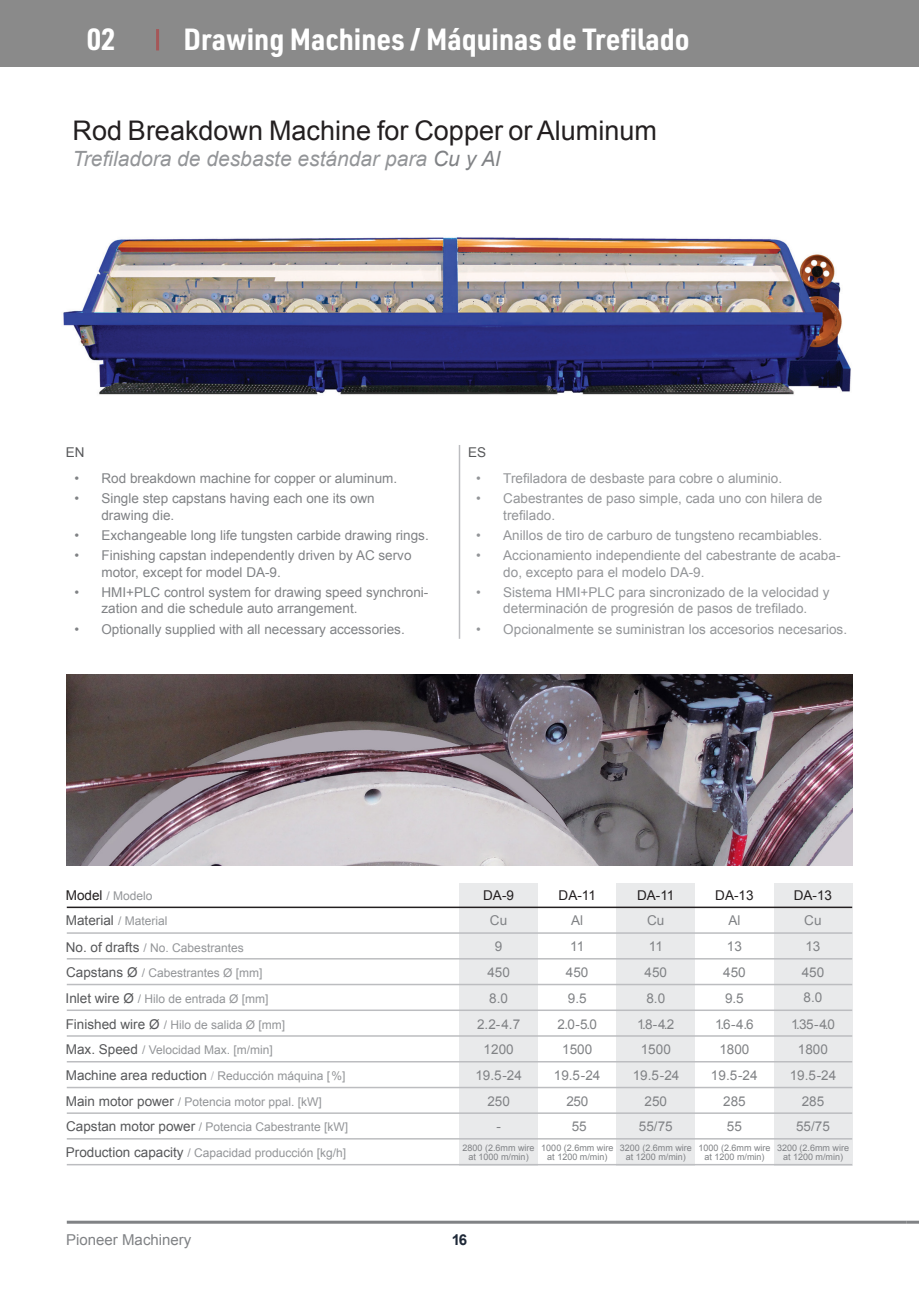
<style>
.page{position:relative;width:919px;height:1289px;background:#fff}
.page>*{position:absolute;margin:0;border:0;box-sizing:border-box;transform-origin:0 0}
.t1{font:700 30px "URWDIN Semi Cond";color:#fff}
.t2{font:27px "Arial";color:#231f20}
.t3{font:italic 21px "Arial";color:#939598}
.t4{font:15px "Arial";color:#808285}
.t5{font:700 15px "Arial";color:#1f2938}
.t6{font:13.5px/16.2px "Arial";color:#808285}
.t7{font:13.5px/16.2px "Arial";color:#939598}
.t8{font:13.5px "Arial";color:#57585a}
.t9{font:13.5px "Arial";color:#231f20}
.t10{font:12px "Arial";color:#939598}
.t11{font:9px/9px "Arial";color:#808285;text-align:center}
.s1{color:#808285}
.s2{font-size:13.5px;color:#231f20}
.s3{font-size:13.5px;color:#57585a}
.s4{font-size:12px;color:#bcbdc0}
.s5{font-size:12px;color:#939598}
</style>
<div class="page">
<div style="left:459px;top:882px;width:79px;height:283px;background:#e9eaeb"></div>
<div style="left:616px;top:882px;width:79px;height:283px;background:#e9eaeb"></div>
<div style="left:774px;top:882px;width:78px;height:283px;background:#e9eaeb"></div>
<hr style="left:67px;top:1035px;width:785px;height:1px;background:#bcbdc0">
<hr style="left:67px;top:1009px;width:785px;height:2px;background:#bcbdc0">
<hr style="left:67px;top:983px;width:785px;height:2px;background:#bcbdc0">
<hr style="left:67px;top:958px;width:785px;height:1px;background:#bcbdc0">
<hr style="left:67px;top:906px;width:785px;height:2px;background:#231f20">
<hr style="left:67px;top:1138px;width:785px;height:1px;background:#bcbdc0">
<hr style="left:67px;top:1112px;width:785px;height:1px;background:#bcbdc0">
<hr style="left:67px;top:1086px;width:785px;height:2px;background:#bcbdc0">
<hr style="left:67px;top:1060px;width:785px;height:2px;background:#bcbdc0">
<hr style="left:67px;top:1163px;width:785px;height:2px;background:#bcbdc0">
<hr style="left:458px;top:445px;width:2px;height:194px;background:#bcbdc0">
<hr style="left:67px;top:932px;width:785px;height:1px;background:#bcbdc0">
<img style="left:67px;top:674px;width:785px;height:191px">
<hr style="left:67px;top:1220px;width:839px;height:3px;background:#808285">
<div style="left:0;top:0;width:918px;height:67px;background:#8a8a8a"></div>
<svg style="left:906px;top:1220px;width:12px;height:3px"></svg>
<hr style="left:156px;top:29px;width:3px;height:21px;background:#c02426">
<img style="left:63px;top:237px;width:788px;height:158px">
<h1 class="t1" style="left:87px;top:19px;width:30px">02</h1>
<h1 class="t1" style="left:183px;top:19px;width:507px">Drawing Machines / Máquinas de Trefilado</h1>
<p class="t2" style="left:72px;top:113px;width:586px">Rod Breakdown Machine for Copper or Aluminum</p>
<p class="t3" style="left:72px;top:145px;width:429px">Trefiladora de desbaste estándar para <span class="s1">Cu y Al</span></p>
<p class="t8" style="left:66px;top:443px;width:20px">EN</p>
<p class="t6" style="left:74px;top:470px;width:324px">• Rod breakdown machine for copper or aluminum.</p>
<p class="t6" style="left:101px;top:490px;width:275px;text-indent:-27px">• Single step capstans having each one its own drawing die.</p>
<p class="t6" style="left:74px;top:527px;width:356px">• Exchangeable long life tungsten carbide drawing rings.</p>
<p class="t6" style="left:101px;top:548px;width:311px;text-indent:-27px">• Finishing capstan independently driven by AC servo motor, except for model DA-9.</p>
<p class="t6" style="left:101px;top:584px;width:328px;text-indent:-27px">• HMI+PLC control system for drawing speed synchroni&shy;zation and die schedule auto arrangement.</p>
<p class="t6" style="left:74px;top:621px;width:332px">• Optionally supplied with all necessary accessories.</p>
<p class="t8" style="left:468px;top:443px;width:20px">ES</p>
<p class="t7" style="left:476px;top:470px;width:307px">• Trefiladora de desbaste para cobre o aluminio.</p>
<p class="t7" style="left:503px;top:490px;width:320px;text-indent:-27px">• Cabestrantes de paso simple, cada uno con hilera de trefilado.</p>
<p class="t7" style="left:476px;top:527px;width:347px">• Anillos de tiro de carburo de tungsteno recambiables.</p>
<p class="t7" style="left:503px;top:548px;width:338px;text-indent:-27px">• Accionamiento independiente del cabestrante de acaba&shy;do, excepto para el modelo DA-9.</p>
<p class="t7" style="left:476px;top:584px;width:354px;text-align:center">• Sistema HMI+PLC para sincronizado de la velocidad y determinación de progresión de pasos de trefilado.</p>
<p class="t7" style="left:476px;top:621px;width:372px">• Opcionalmente se suministran los accesorios necesarios.</p>
<p class="t10" style="left:66px;top:887px;width:88px"><span class="s2">Model</span> / Modelo</p>
<p class="t9" style="left:483px;top:886px;width:32px">DA-9</p>
<p class="t9" style="left:558px;top:886px;width:39px">DA-11</p>
<p class="t9" style="left:637px;top:886px;width:39px">DA-11</p>
<p class="t9" style="left:715px;top:886px;width:40px">DA-13</p>
<p class="t9" style="left:793px;top:886px;width:40px">DA-13</p>
<p class="t10" style="left:66px;top:913px;width:103px"><span class="s3">Material</span> / Material</p>
<p class="t10" style="left:66px;top:939px;width:179px"><span class="s3">No. of drafts</span> / No. Cabestrantes</p>
<p class="t10" style="left:66px;top:965px;width:198px"><span class="s3">Capstans Ø</span> / Cabestrantes Ø [mm]</p>
<p class="t10" style="left:66px;top:990px;width:204px"><span class="s3">Inlet wire Ø</span> / Hilo de entrada Ø [mm]</p>
<p class="t10" style="left:66px;top:1016px;width:221px"><span class="s3">Finished wire Ø</span> / Hilo de salida Ø [mm]</p>
<p class="t10" style="left:66px;top:1041px;width:208px"><span class="s3">Max. Speed</span> / Velocidad Max. [m/min]</p>
<p class="t8" style="left:66px;top:1066px;width:281px">Machine area reduction <span class="s4">/</span> <span class="s5">Reducción máquina [%]</span></p>
<p class="t10" style="left:66px;top:1093px;width:257px"><span class="s3">Main motor power</span> / Potencia motor ppal. [kW]</p>
<p class="t10" style="left:66px;top:1118px;width:283px"><span class="s3">Capstan motor power</span> / Potencia Cabestrante [kW]</p>
<p class="t10" style="left:66px;top:1145px;width:282px"><span class="s3">Production capacity</span> / Capacidad producción [kg/h]</p>
<p class="t6" style="left:490px;top:912px;width:19px">Cu</p>
<p class="t6" style="left:571px;top:912px;width:14px">Al</p>
<p class="t6" style="left:647px;top:912px;width:19px">Cu</p>
<p class="t6" style="left:728px;top:912px;width:14px">Al</p>
<p class="t6" style="left:804px;top:912px;width:19px">Cu</p>
<p class="t6" style="left:495px;top:938px;width:9px">9</p>
<p class="t6" style="left:487px;top:964px;width:24px">450</p>
<p class="t6" style="left:489px;top:989px;width:20px">8.0</p>
<p class="t6" style="left:477px;top:1015px;width:45px">2.2-4.7</p>
<p class="t6" style="left:483px;top:1041px;width:32px">1200</p>
<p class="t6" style="left:475px;top:1067px;width:48px">19.5-24</p>
<p class="t6" style="left:554px;top:1067px;width:48px">19.5-24</p>
<p class="t6" style="left:632px;top:1067px;width:48px">19.5-24</p>
<p class="t6" style="left:711px;top:1067px;width:48px">19.5-24</p>
<p class="t6" style="left:789px;top:1067px;width:48px">19.5-24</p>
<p class="t6" style="left:487px;top:1092px;width:24px">250</p>
<p class="t6" style="left:496px;top:1118px;width:6px">-</p>
<p class="t6" style="left:570px;top:938px;width:16px">11</p>
<p class="t6" style="left:648px;top:938px;width:16px">11</p>
<p class="t6" style="left:726px;top:938px;width:17px">13</p>
<p class="t6" style="left:805px;top:938px;width:17px">13</p>
<p class="t6" style="left:566px;top:964px;width:24px">450</p>
<p class="t6" style="left:644px;top:964px;width:24px">450</p>
<p class="t6" style="left:723px;top:964px;width:24px">450</p>
<p class="t6" style="left:801px;top:964px;width:24px">450</p>
<p class="t6" style="left:568px;top:989px;width:20px">9.5</p>
<p class="t6" style="left:646px;top:989px;width:20px">8.0</p>
<p class="t6" style="left:725px;top:989px;width:20px">9.5</p>
<p class="t6" style="left:803px;top:989px;width:20px">8.0</p>
<p class="t6" style="left:557px;top:1015px;width:41px">2.0-5.0</p>
<p class="t6" style="left:637px;top:1015px;width:39px">1.8-4.2</p>
<p class="t6" style="left:715px;top:1015px;width:40px">1.6-4.6</p>
<p class="t6" style="left:791px;top:1015px;width:45px">1.35-4.0</p>
<p class="t6" style="left:562px;top:1041px;width:32px">1500</p>
<p class="t6" style="left:640px;top:1041px;width:32px">1500</p>
<p class="t6" style="left:719px;top:1041px;width:32px">1800</p>
<p class="t6" style="left:797px;top:1041px;width:32px">1800</p>
<p class="t6" style="left:566px;top:1092px;width:23px">250</p>
<p class="t6" style="left:644px;top:1092px;width:24px">250</p>
<p class="t6" style="left:723px;top:1092px;width:24px">285</p>
<p class="t6" style="left:801px;top:1092px;width:24px">285</p>
<p class="t6" style="left:571px;top:1118px;width:17px">55</p>
<p class="t6" style="left:639px;top:1118px;width:35px">55/75</p>
<p class="t6" style="left:726px;top:1118px;width:17px">55</p>
<p class="t6" style="left:796px;top:1118px;width:35px">55/75</p>
<p class="t11" style="left:462px;top:1142px;width:74px">2800 (2.6mm wire at 1000 m/min)</p>
<p class="t11" style="left:541px;top:1143px;width:74px">1000 (2.6mm wire at 1200 m/min)</p>
<p class="t11" style="left:698px;top:1143px;width:74px">1000 (2.6mm wire at 1200 m/min)</p>
<p class="t11" style="left:619px;top:1143px;width:74px">3200 (2.6mm wire at 1200 m/min)</p>
<p class="t11" style="left:777px;top:1143px;width:74px">3200 (2.6mm wire at 1200 m/min)</p>
<p class="t4" style="left:66px;top:1229px;width:127px">Pioneer Machinery</p>
<p class="t5" style="left:451px;top:1229px;width:17px">16</p>
</div>
